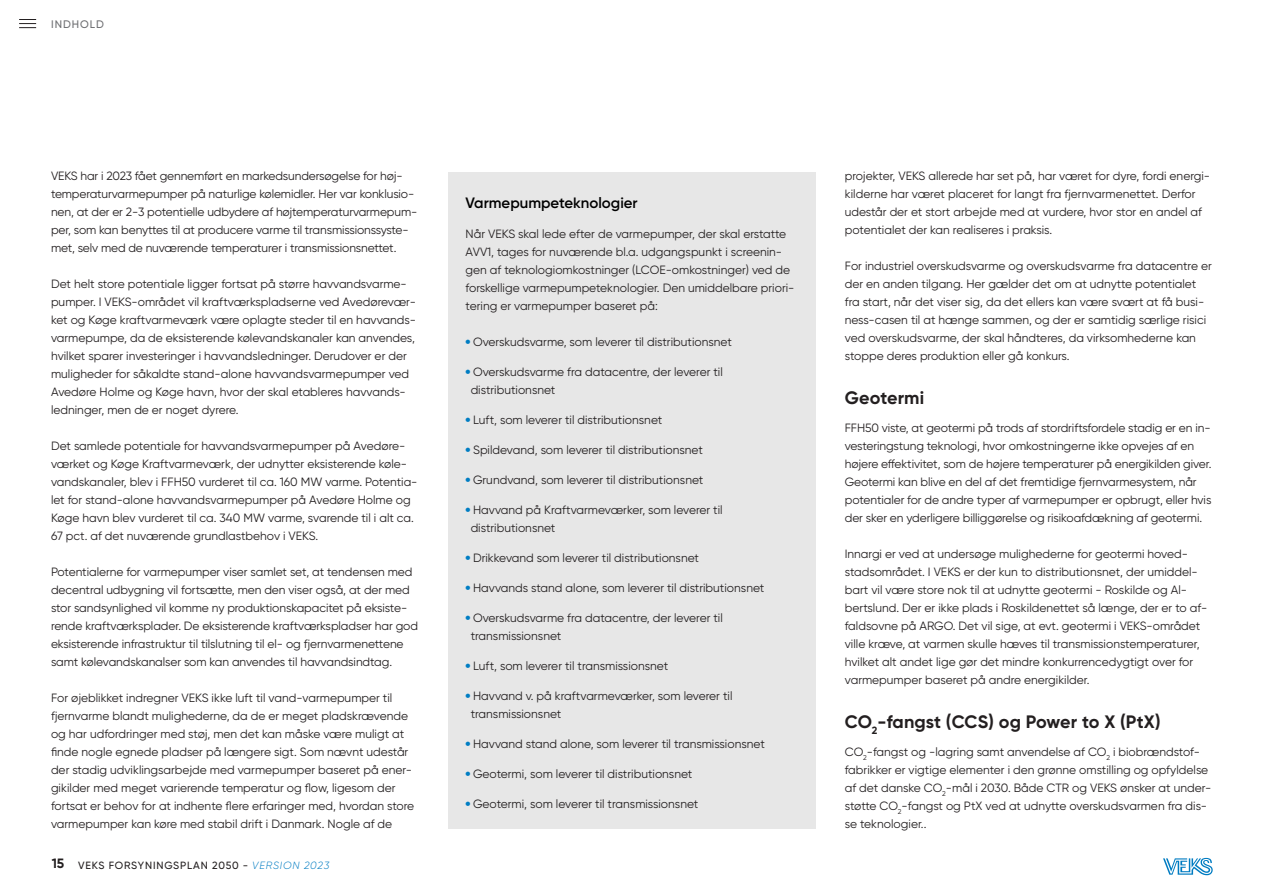
<style>
.page{position:relative;width:1263px;height:893px;background:#fff}
.page>*{position:absolute;margin:0;border:0;box-sizing:border-box;transform-origin:0 0}
.rubrik_12_bold{font:700 18px "Gilroy";letter-spacing:.005em;color:#231f20}
.grafik_rubrik{font:600 15px "Gilroy";color:#000}
.brød{font:12px/18px "Gilroy";color:#231f20}
.t1{font:500 10.95px "Gilroy";letter-spacing:.085em;color:#6c6d70}
.t2{font:500 10.5px "Gilroy";letter-spacing:.08em;color:#231f20}
.s1{font-weight:700;font-size:13.5px}
.s2{font-weight:300;font-style:italic;color:#007cc2}
.s3{font-weight:800;color:#007dc3}
</style>
<div class="page">
<svg style="left:1163px;top:858px;width:50px;height:17px"></svg>
<svg style="left:19px;top:19px;width:17px;height:9px"></svg>
<div style="left:448px;top:172px;width:367px;height:657px;background:#e7e7e7"></div>
<p class="t1" style="left:51px;top:17px;width:54px">INDHOLD</p>
<p class="brød" style="left:51px;top:167px;width:368px">VEKS har i 2023 fået gennemført en markedsundersøgelse for høj&shy;temperaturvarmepumper på naturlige kølemidler. Her var konklusio&shy;nen, at der er 2-3 potentielle udbydere af højtemperaturvarmepum&shy;per, som kan benyttes til at producere varme til transmissionssyste&shy;met, selv med de nuværende temperaturer i transmissionsnettet.</p>
<p class="brød" style="left:51px;top:275px;width:366px">Det helt store potentiale ligger fortsat på større havvandsvarme&shy;pumper. I VEKS-området vil kraftværkspladserne ved Avedørevær&shy;ket og Køge kraftvarmeværk være oplagte steder til en havvands&shy;varmepumpe, da de eksisterende kølevandskanaler kan anvendes, hvilket sparer investeringer i havvandsledninger. Derudover er der muligheder for såkaldte stand-alone havvandsvarmepumper ved Avedøre Holme og Køge havn, hvor der skal etableres havvands&shy;ledninger, men de er noget dyrere.</p>
<p class="brød" style="left:51px;top:437px;width:368px">Det samlede potentiale for havvandsvarmepumper på Avedøre&shy;værket og Køge Kraftvarmeværk, der udnytter eksisterende køle&shy;vandskanaler, blev i FFH50 vurderet til ca. 160 MW varme. Potentia&shy;let for stand-alone havvandsvarmepumper på Avedøre Holme og Køge havn blev vurderet til ca. 340 MW varme, svarende til i alt ca.<br>67 pct. af det nuværende grundlastbehov i VEKS.</p>
<p class="brød" style="left:51px;top:563px;width:369px">Potentialerne for varmepumper viser samlet set, at tendensen med decentral udbygning vil fortsætte, men den viser også, at der med stor sandsynlighed vil komme ny produktionskapacitet på eksiste&shy;rende kraftværksplader. De eksisterende kraftværkspladser har god eksisterende infrastruktur til tilslutning til el- og fjernvarmenettene samt kølevandskanalser som kan anvendes til havvandsindtag.</p>
<p class="brød" style="left:51px;top:689px;width:365px">For øjeblikket indregner VEKS ikke luft til vand-varmepumper til fjernvarme blandt mulighederne, da de er meget pladskrævende og har udfordringer med støj, men det kan måske være muligt at finde nogle egnede pladser på længere sigt. Som nævnt udestår der stadig udviklingsarbejde med varmepumper baseret på ener&shy;gikilder med meget varierende temperatur og flow, ligesom der fortsat er behov for at indhente flere erfaringer med, hvordan store varmepumper kan køre med stabil drift i Danmark. Nogle af de</p>
<p class="t2" style="left:52px;top:858px;width:279px"><span class="s1">15</span> VEKS FORSYNINGSPLAN 2050 - <span class="s2">VERSION 2023</span></p>
<p class="grafik_rubrik" style="left:466px;top:194px;width:174px">Varmepumpeteknologier</p>
<p class="brød" style="left:466px;top:225px;width:330px">Når VEKS skal lede efter de varmepumper, der skal erstatte AVV1, tages for nuværende bl.a. udgangspunkt i screenin&shy;gen af teknologiomkostninger (LCOE-omkostninger) ved de forskellige varmepumpeteknologier. Den umiddelbare priori&shy;tering er varmepumper baseret på:</p>
<p class="brød" style="left:466px;top:333px;width:268px"><span class="s3">•</span> Overskudsvarme, som leverer til distributionsnet</p>
<p class="brød" style="left:471px;top:363px;width:254px;text-indent:-5px"><span class="s3">•</span> Overskudsvarme fra datacentre, der leverer til distributionsnet</p>
<p class="brød" style="left:466px;top:411px;width:198px"><span class="s3">•</span> Luft, som leverer til distributionsnet</p>
<p class="brød" style="left:466px;top:441px;width:239px"><span class="s3">•</span> Spildevand, som leverer til distributionsnet</p>
<p class="brød" style="left:466px;top:471px;width:239px"><span class="s3">•</span> Grundvand, som leverer til distributionsnet</p>
<p class="brød" style="left:471px;top:501px;width:253px;text-indent:-5px"><span class="s3">•</span> Havvand på Kraftvarmeværker, som leverer til distributionsnet</p>
<p class="brød" style="left:466px;top:549px;width:235px"><span class="s3">•</span> Drikkevand som leverer til distributionsnet</p>
<p class="brød" style="left:466px;top:579px;width:300px"><span class="s3">•</span> Havvands stand alone, som leverer til distributionsnet</p>
<p class="brød" style="left:471px;top:609px;width:254px;text-indent:-5px"><span class="s3">•</span> Overskudsvarme fra datacentre, der leverer til transmissionsnet</p>
<p class="brød" style="left:466px;top:657px;width:204px"><span class="s3">•</span> Luft, som leverer til transmissionsnet</p>
<p class="brød" style="left:471px;top:687px;width:263px;text-indent:-5px"><span class="s3">•</span> Havvand v. på kraftvarmeværker, som leverer til transmissionsnet</p>
<p class="brød" style="left:466px;top:735px;width:301px"><span class="s3">•</span> Havvand stand alone, som leverer til transmissionsnet</p>
<p class="brød" style="left:466px;top:765px;width:228px"><span class="s3">•</span> Geotermi, som leverer til distributionsnet</p>
<p class="brød" style="left:466px;top:795px;width:234px"><span class="s3">•</span> Geotermi, som leverer til transmissionsnet</p>
<p class="brød" style="left:845px;top:167px;width:367px">projekter, VEKS allerede har set på, har været for dyre, fordi energi&shy;kilderne har været placeret for langt fra fjernvarmenettet. Derfor udestår der et stort arbejde med at vurdere, hvor stor en andel af potentialet der kan realiseres i praksis.</p>
<p class="brød" style="left:845px;top:257px;width:368px">For industriel overskudsvarme og overskudsvarme fra datacentre er der en anden tilgang. Her gælder det om at udnytte potentialet fra start, når det viser sig, da det ellers kan være svært at få busi&shy;ness-casen til at hænge sammen, og der er samtidig særlige risici ved overskudsvarme, der skal håndteres, da virksomhederne kan stoppe deres produktion eller gå konkurs.</p>
<p class="rubrik_12_bold" style="left:845px;top:386px;width:81px">Geotermi</p>
<p class="brød" style="left:845px;top:419px;width:368px">FFH50 viste, at geotermi på trods af stordriftsfordele stadig er en in&shy;vesteringstung teknologi, hvor omkostningerne ikke opvejes af en højere effektivitet, som de højere temperaturer på energikilden giver.<br>Geotermi kan blive en del af det fremtidige fjernvarmesystem, når potentialer for de andre typer af varmepumper er opbrugt, eller hvis der sker en yderligere billiggørelse og risikoafdækning af geotermi.</p>
<p class="brød" style="left:845px;top:545px;width:364px">Innargi er ved at undersøge mulighederne for geotermi hoved&shy;stadsområdet. I VEKS er der kun to distributionsnet, der umiddel&shy;bart vil være store nok til at udnytte geotermi - Roskilde og Al&shy;bertslund. Der er ikke plads i Roskildenettet så længe, der er to af&shy;faldsovne på ARGO. Det vil sige, at evt. geotermi i VEKS-området ville kræve, at varmen skulle hæves til transmissionstemperaturer, hvilket alt andet lige gør det mindre konkurrencedygtigt over for varmepumper baseret på andre energikilder.</p>
<p class="rubrik_12_bold" style="left:845px;top:710px;width:317px">CO<sub>2</sub>-fangst (CCS) og Power to X (PtX)</p>
<p class="brød" style="left:845px;top:743px;width:368px">CO<sub>2</sub>-fangst og -lagring samt anvendelse af CO<sub>2</sub> i biobrændstof&shy;fabrikker er vigtige elementer i den grønne omstilling og opfyldelse af det danske CO<sub>2</sub>-mål i 2030. Både CTR og VEKS ønsker at under&shy;støtte CO<sub>2</sub>-fangst og PtX ved at udnytte overskudsvarmen fra dis&shy;se teknologier..</p>
</div>
